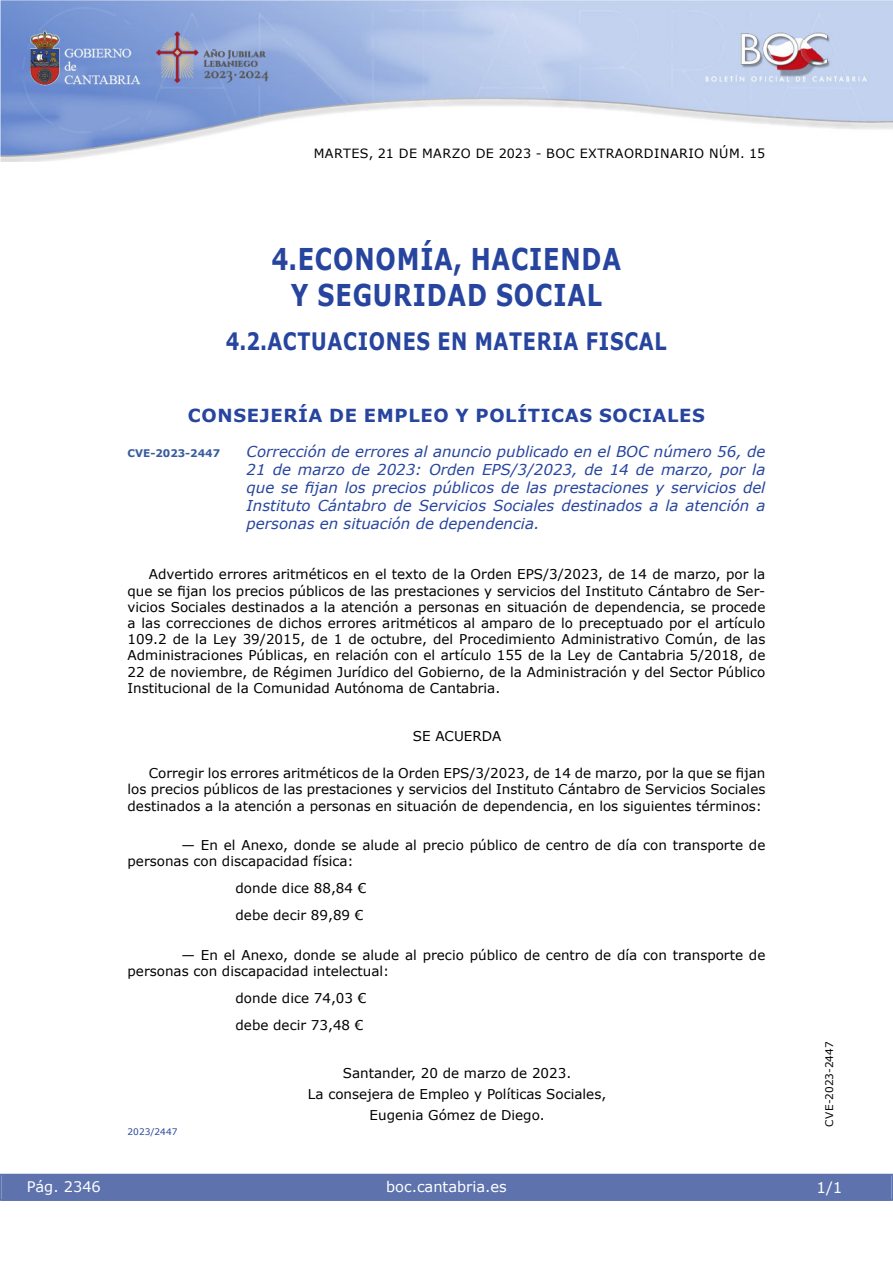
<style>
.page{position:relative;width:893px;height:1263px;background:#fff}
.page>*{position:absolute;margin:0;border:0;box-sizing:border-box;transform-origin:0 0}
.Titulo_sec{font:700 30px/36px "Verdana";letter-spacing:.035em;color:#27459e;text-align:center;scale:.8 1}
.Sub_Seccion{font:700 24px "Verdana";letter-spacing:.035em;color:#27459e;scale:.8 1}
.emisor_text{font:700 18px "Verdana";letter-spacing:.035em;color:#27459e}
.Titulo_text{font:italic 15px/18px "Verdana";color:#27459e;text-align:justify}
.t1{font:15px "Verdana 2";color:#fff}
.t2{font:14.55px "Verdana 2";color:#fff}
.inicio_de_parrafo{font:13.5px/16.2px "Verdana";color:#000;text-align:justify}
.center{font:13.5px "Verdana 2";color:#000}
.center-2{font:13.5px "Verdana";color:#000}
.t3{font:12.75px "Verdana 2";letter-spacing:.035em;color:#000}
.t4{font:10.5px "Verdana 2";color:#000}
.Titulo_text-2{font:700 10.5px "Verdana";color:#385b9e}
.numero_exp{font:9px "Verdana 2";color:#27459e}
.s1{font-family:"Verdana Italic 2";font-style:normal}
.s2{font-family:"Verdana 2"}
</style>
<div class="page">
<img style="left:0;top:0;width:893px;height:161px">
<div style="left:1px;top:1174px;width:890px;height:27px;background:#5e73ae"></div>
<p class="t3" style="left:314px;top:144px;width:453px">MARTES, 21 DE MARZO DE 2023 - BOC EXTRAORDINARIO NÚM. 15</p>
<h2 class="Titulo_sec" style="left:271px;top:240px;width:438px">4.ECONOMÍA, HACIENDA<br>Y SEGURIDAD SOCIAL</h2>
<h3 class="Sub_Seccion" style="left:226px;top:324px;width:553px">4.2.ACTUACIONES EN MATERIA FISCAL</h3>
<h4 class="emisor_text" style="left:188px;top:403px;width:518px">CONSEJERÍA DE EMPLEO Y POLÍTICAS SOCIALES</h4>
<p class="Titulo_text-2" style="left:128px;top:446px;width:94px">CVE-2023-2447</p>
<p class="Titulo_text" style="left:247px;top:442px;width:520px"><span class="s1">Corrección de errores al anuncio publicado en el BOC número 56, de 21 de marzo de 2023: Orden EPS/3/2023, de 14 de marzo, por la </span>que se fijan los precios públicos de las prestaciones y servicios del Instituto Cántabro de Servicios Sociales destinados a la atención a personas en situación de dependencia.</p>
<p class="inicio_de_parrafo" style="left:128px;top:566px;width:639px;text-indent:21px"><span class="s2">Advertido errores aritméticos en el texto de la Orden EPS/3/2023, de 14 de marzo, por la </span>que se fijan los precios públicos de las prestaciones y servicios del Instituto Cántabro de Ser&shy;<span class="s2">vicios Sociales destinados a la atención a personas en situación de dependencia, se procede a las correcciones de dichos errores aritméticos al amparo de lo preceptuado por el artículo </span>109.2 de la Ley 39/2015, de 1 de octubre, del Procedimiento Administrativo Común, de las Administraciones Públicas, en relación con el artículo 155 de la Ley de Cantabria 5/2018, de 22 de noviembre, de Régimen Jurídico del Gobierno, de la Administración y del Sector Público Institucional de la Comunidad Autónoma de Cantabria.</p>
<p class="center" style="left:413px;top:727px;width:90px">SE ACUERDA</p>
<p class="inicio_de_parrafo" style="left:128px;top:765px;width:639px;text-indent:21px">Corregir los errores aritméticos de la Orden EPS/3/2023, de 14 de marzo, por la que se fijan los precios públicos de las prestaciones y servicios del Instituto Cántabro de Servicios Sociales <span class="s2">destinados a la atención a personas en situación de dependencia, en los siguientes términos:</span></p>
<p class="inicio_de_parrafo" style="left:128px;top:837px;width:639px;text-indent:54px">— En el Anexo, donde se alude al precio público de centro de día con transporte de <span class="s2">personas con discapacidad física:</span></p>
<p class="inicio_de_parrafo" style="left:236px;top:880px;width:132px">donde dice 88,84 €</p>
<p class="inicio_de_parrafo" style="left:236px;top:907px;width:129px">debe decir 89,89 €</p>
<p class="inicio_de_parrafo" style="left:128px;top:946px;width:639px;text-indent:54px">— En el Anexo, donde se alude al precio público de centro de día con transporte de <span class="s2">personas con discapacidad intelectual:</span></p>
<p class="inicio_de_parrafo" style="left:236px;top:989px;width:132px">donde dice 74,03 €</p>
<p class="inicio_de_parrafo" style="left:236px;top:1016px;width:129px">debe decir 73,48 €</p>
<p class="center" style="left:343px;top:1063px;width:230px">Santander, 20 de marzo de 2023.</p>
<p class="center-2" style="left:308px;top:1084px;width:300px">La consejera de Empleo y Políticas Sociales,</p>
<p class="center" style="left:370px;top:1105px;width:177px">Eugenia Gómez de Diego.</p>
<p class="numero_exp" style="left:128px;top:1126px;width:51px">2023/2447</p>
<p class="t2" style="left:27px;top:1177px;width:76px">Pág. 2346</p>
<p class="t2" style="left:386px;top:1177px;width:122px">boc.cantabria.es</p>
<p class="t4" style="left:822px;top:1126px;width:87px;rotate:-90deg">CVE-2023-2447</p>
<p class="t1" style="left:816px;top:1177px;width:27px">1/1</p>
</div>
